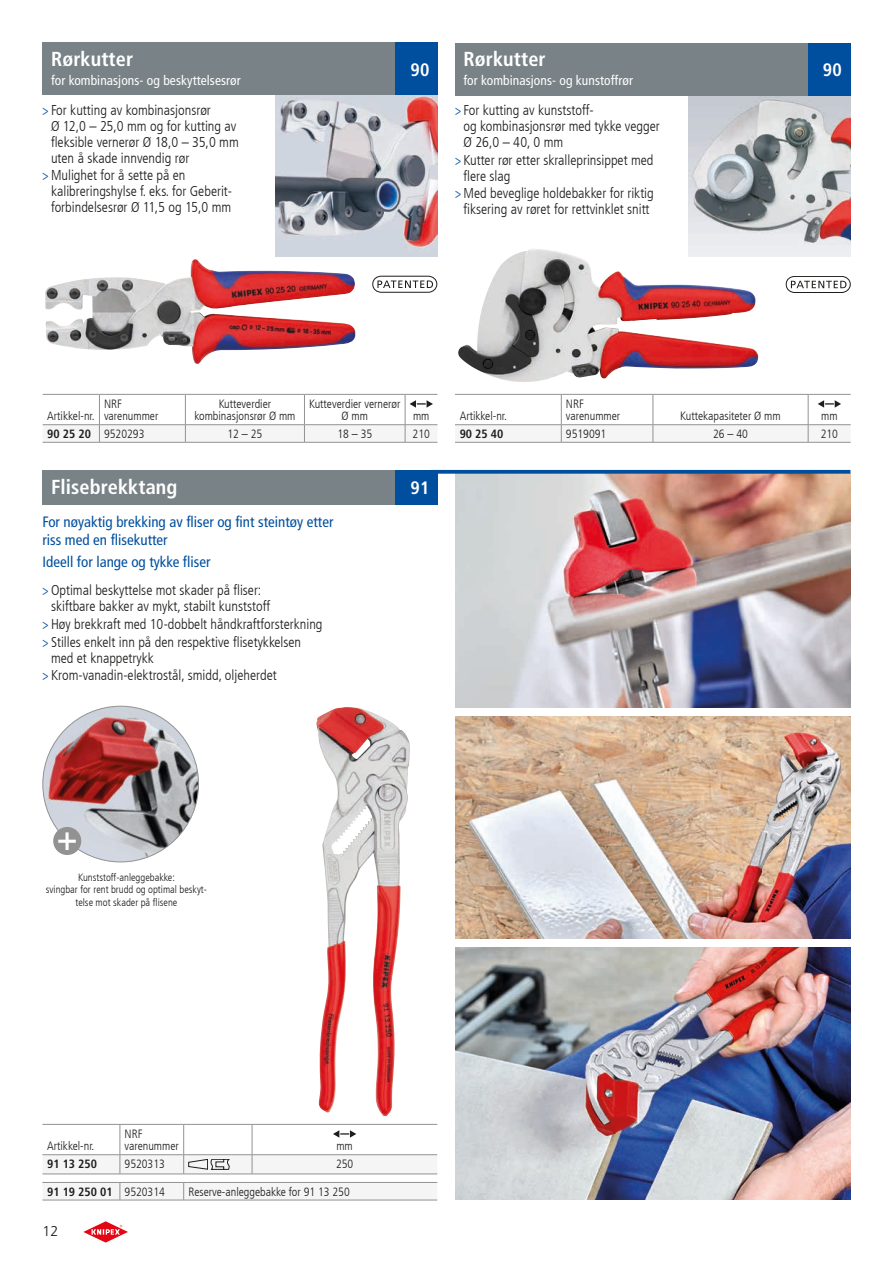
<style>
.page{position:relative;width:893px;height:1263px;background:#fff}
.page>*{position:absolute;margin:0;border:0;box-sizing:border-box;transform-origin:0 0}
.t1{font:700 condensed 34.65px "Frutiger LT Com";color:#fff}
.t2{font:700 condensed 20.25px "Frutiger LT Com";letter-spacing:.005em;color:#fff}
.t3{font:700 condensed 18px "Frutiger LT Com";color:#fff}
.t4{font:condensed 15px/18px "Frutiger LT Com";color:#004f9f}
.t5{font:300 condensed 14.25px/15.8px "Frutiger LT Com";color:#1d1d1b}
.t6{font:300 14.25px "Frutiger LT Com";color:#1d1d1b}
.t7{font:condensed 13.5px "Frutiger LT Com";letter-spacing:.005em;color:#fff}
.t8{font:300 condensed 12px/12.8px "Frutiger LT Com";color:#1d1d1b}
.t9{font:700 condensed 12px "Frutiger LT Com";color:#1d1d1b}
.t10{font:300 condensed 10.5px/12.8px "Frutiger LT Com";color:#1d1d1b;text-align:center}
.s1{font-weight:400;color:#004f9f}
.s2{font-weight:700}
.s3{font-weight:300}
</style>
<div class="page">
<img style="left:455px;top:474px;width:395px;height:233px">
<img style="left:455px;top:716px;width:395px;height:222px">
<img style="left:455px;top:947px;width:395px;height:252px">
<hr style="left:43px;top:394px;width:56px;height:1px;background:#939292">
<hr style="left:99px;top:394px;width:86px;height:1px;background:#939292">
<hr style="left:185px;top:394px;width:119px;height:1px;background:#939292">
<hr style="left:304px;top:394px;width:101px;height:1px;background:#939292">
<hr style="left:405px;top:394px;width:32px;height:1px;background:#939292">
<hr style="left:43px;top:442px;width:56px;height:1px;background:#939292">
<hr style="left:99px;top:442px;width:86px;height:1px;background:#939292">
<hr style="left:185px;top:442px;width:119px;height:1px;background:#939292">
<hr style="left:304px;top:442px;width:101px;height:1px;background:#939292">
<hr style="left:405px;top:442px;width:32px;height:1px;background:#939292">
<svg style="left:43px;top:395px;width:394px;height:47px"></svg>
<hr style="left:455px;top:394px;width:106px;height:1px;background:#939292">
<hr style="left:561px;top:394px;width:92px;height:1px;background:#939292">
<hr style="left:653px;top:394px;width:155px;height:1px;background:#939292">
<hr style="left:808px;top:394px;width:43px;height:1px;background:#939292">
<hr style="left:455px;top:442px;width:106px;height:1px;background:#939292">
<hr style="left:561px;top:442px;width:92px;height:1px;background:#939292">
<hr style="left:653px;top:442px;width:155px;height:1px;background:#939292">
<hr style="left:808px;top:442px;width:43px;height:1px;background:#939292">
<svg style="left:455px;top:395px;width:396px;height:47px"></svg>
<svg style="left:438px;top:470px;width:412px;height:4px;background:#10569f"></svg>
<img style="left:43px;top:706px;width:156px;height:156px;border-radius:78px">
<div style="left:53px;top:827px;width:28px;height:28px;background:#939292;border-radius:50%"></div>
<img style="left:688px;top:95px;width:163px;height:162px">
<img style="left:45px;top:259px;width:311px;height:105px">
<img style="left:458px;top:249px;width:300px;height:133px">
<img style="left:275px;top:95px;width:162px;height:161px">
<svg style="left:372px;top:276px;width:65px;height:17px"></svg>
<svg style="left:786px;top:276px;width:65px;height:17px"></svg>
<div style="left:43px;top:42px;width:352px;height:53px;background:#798286"></div>
<div style="left:395px;top:42px;width:43px;height:53px;background:#004f9f"></div>
<div style="left:455px;top:43px;width:353px;height:52px;background:#798286"></div>
<div style="left:808px;top:43px;width:42px;height:52px;background:#004f9f"></div>
<div style="left:43px;top:470px;width:352px;height:34px;background:#798286"></div>
<div style="left:395px;top:470px;width:43px;height:34px;background:#004f9f"></div>
<hr style="left:42px;top:1124px;width:78px;height:1px;background:#939292">
<hr style="left:120px;top:1124px;width:64px;height:1px;background:#939292">
<hr style="left:120px;top:1124px;width:1px;height:30px;background:#939292">
<hr style="left:184px;top:1124px;width:68px;height:1px;background:#939292">
<hr style="left:183px;top:1124px;width:1px;height:30px;background:#939292">
<hr style="left:252px;top:1124px;width:185px;height:1px;background:#939292">
<hr style="left:252px;top:1124px;width:1px;height:30px;background:#939292">
<hr style="left:42px;top:1154px;width:78px;height:1px;background:#939292">
<hr style="left:120px;top:1154px;width:64px;height:1px;background:#939292">
<hr style="left:184px;top:1154px;width:68px;height:1px;background:#939292">
<hr style="left:252px;top:1154px;width:185px;height:1px;background:#939292">
<hr style="left:42px;top:1200px;width:78px;height:1px;background:#939292">
<hr style="left:120px;top:1200px;width:64px;height:1px;background:#939292">
<hr style="left:184px;top:1200px;width:68px;height:1px;background:#939292">
<hr style="left:252px;top:1200px;width:185px;height:1px;background:#939292">
<svg style="left:333px;top:1130px;width:23px;height:8px"></svg>
<svg style="left:42px;top:1155px;width:395px;height:45px"></svg>
<img style="left:316px;top:707px;width:94px;height:409px">
<svg style="left:83px;top:1221px;width:45px;height:21px"></svg>
<h2 class="t2" style="left:51px;top:47px;width:84px">Rørkutter</h2>
<p class="t7" style="left:51px;top:72px;width:191px">for kombinasjons- og beskyttelsesrør</p>
<p class="t5" style="left:51px;top:103px;width:189px;text-indent:-9px"><span class="s1">&gt;</span> For kutting av kombinasjonsrør<br>Ø 12,0 – 25,0 mm og for kutting av fleksible vernerør Ø 18,0 – 35,0 mm uten å skade innvendig rør</p>
<p class="t5" style="left:51px;top:168px;width:183px;text-indent:-9px"><span class="s1">&gt;</span> Mulighet for å sette på en kalibreringshylse f. eks. for Geberit&shy;forbindelsesrør Ø 11,5 og 15,0 mm</p>
<p class="t3" style="left:410px;top:59px;width:20px">90</p>
<h2 class="t2" style="left:463px;top:47px;width:84px">Rørkutter</h2>
<p class="t7" style="left:463px;top:72px;width:171px">for kombinasjons- og kunstoffrør</p>
<p class="t5" style="left:463px;top:103px;width:198px;text-indent:-9px"><span class="s1">&gt;</span> For kutting av kunststoff-<br>og kombinasjonsrør med tykke vegger<br>Ø 26,0 – 40, 0 mm</p>
<p class="t5" style="left:463px;top:152px;width:192px;text-indent:-9px"><span class="s1">&gt;</span> Kutter rør etter skralleprinsippet med flere slag</p>
<p class="t5" style="left:455px;top:186px;width:200px;text-align:center"><span class="s1">&gt;</span> Med beveglige holdebakker for riktig fiksering av røret for rettvinklet snitt</p>
<p class="t3" style="left:823px;top:59px;width:20px">90</p>
<p class="t8" style="left:47px;top:410px;width:49px">Artikkel-nr.</p>
<p class="t8" style="left:104px;top:397px;width:56px">NRF varenummer</p>
<p class="t8" style="left:194px;top:397px;width:103px;text-align:center">Kutteverdier kombinasjonsrør Ø mm</p>
<p class="t8" style="left:309px;top:397px;width:93px;text-align:center">Kutteverdier vernerør<br>Ø mm</p>
<p class="t8" style="left:413px;top:410px;width:18px">mm</p>
<p class="t8" style="left:460px;top:410px;width:49px">Artikkel-nr.</p>
<p class="t8" style="left:566px;top:397px;width:56px">NRF varenummer</p>
<p class="t8" style="left:680px;top:410px;width:102px">Kuttekapasiteter Ø mm</p>
<p class="t8" style="left:821px;top:410px;width:18px">mm</p>
<p class="t8" style="left:47px;top:428px;width:99px"><span class="s2">90 25 20</span> 9520293</p>
<p class="t8" style="left:228px;top:428px;width:36px">12 – 25</p>
<p class="t8" style="left:337px;top:428px;width:36px">18 – 35</p>
<p class="t8" style="left:413px;top:428px;width:19px">210</p>
<p class="t9" style="left:460px;top:427px;width:45px">90 25 40</p>
<p class="t8" style="left:566px;top:428px;width:42px">9519091</p>
<p class="t8" style="left:713px;top:428px;width:36px">26 – 40</p>
<p class="t8" style="left:821px;top:428px;width:19px">210</p>
<h2 class="t2" style="left:51px;top:475px;width:128px">Flisebrekktang</h2>
<p class="t3" style="left:410px;top:477px;width:20px">91</p>
<p class="t4" style="left:43px;top:512px;width:292px">For nøyaktig brekking av fliser og fint steintøy etter riss med en flisekutter</p>
<p class="t4" style="left:43px;top:553px;width:169px">Ideell for lange og tykke fliser</p>
<p class="t5" style="left:51px;top:583px;width:221px;text-indent:-9px"><span class="s1">&gt;</span> Optimal beskyttelse mot skader på fliser: skiftbare bakker av mykt, stabilt kunststoff</p>
<p class="t5" style="left:43px;top:615px;width:282px;line-height:17.9px"><span class="s1">&gt;</span> Høy brekkraft med 10-dobbelt håndkraftforsterkning <span class="s1">&gt;</span> Stilles enkelt inn på den respektive flisetykkelsen</p>
<p class="t5" style="left:43px;top:649px;width:236px;line-height:17.9px;text-indent:9px">med et knappetrykk<br><span class="s1">&gt;</span> Krom-vanadin-elektrostål, smidd, oljeherdet</p>
<h1 class="t1" style="left:57px;top:818px;width:22px">+</h1>
<p class="t10" style="left:46px;top:871px;width:163px">Kunststoff-anleggebakke:<br>svingbar for rent brudd og optimal beskyt&shy;telse mot skader på flisene</p>
<p class="t8" style="left:47px;top:1140px;width:49px">Artikkel-nr.</p>
<p class="t8" style="left:125px;top:1127px;width:56px">NRF varenummer</p>
<p class="t8" style="left:336px;top:1140px;width:18px">mm</p>
<p class="t9" style="left:47px;top:1157px;width:51px">91 13 250</p>
<p class="t8" style="left:125px;top:1157px;width:42px">9520313</p>
<p class="t8" style="left:336px;top:1157px;width:19px">250</p>
<p class="t9" style="left:47px;top:1184px;width:119px">91 19 250 01 <span class="s3">9520314</span></p>
<p class="t8" style="left:188px;top:1185px;width:163px">Reserve-anleggebakke for 91 13 250</p>
<p class="t6" style="left:43px;top:1223px;width:17px">12</p>
</div>
